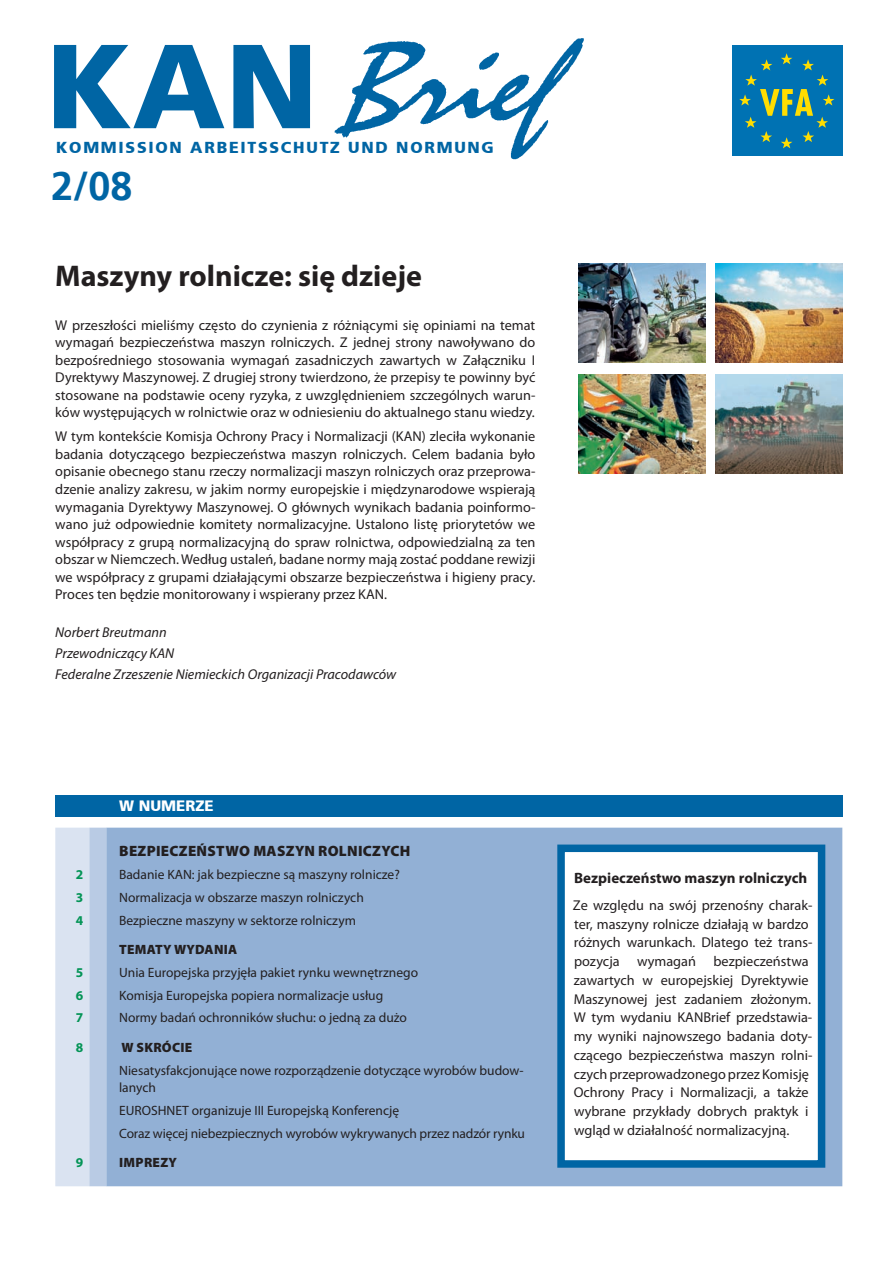
<style>
.page{position:relative;width:893px;height:1263px;background:#fff}
.page>*{position:absolute;margin:0;border:0;box-sizing:border-box;transform-origin:0 0}
.t1{font:900 119.25px "Frutiger 75";color:#0065a4}
.t2{font:700 39.45px "Frutiger 65";color:#0065a4}
.t3{font:700 30px "Myriad Pro";color:#231f20}
.t4{font:900 15.9px "Frutiger 75";letter-spacing:.11em;color:#0065a4}
.t5{font:900 15px "Myriad Pro";letter-spacing:.02em;color:#231f20}
.t6{font:700 15px "Myriad Pro";color:#231f20}
.t7{font:900 15px "Frutiger 75";color:#fff}
.t8{font:14.25px/17.5px "Myriad Pro";color:#231f20;text-align:justify}
.t9{font:italic 14.25px/21px "Myriad Pro";color:#231f20}
.t10{font:13.5px/17.5px "Myriad Pro";color:#231f20}
.t11{font:900 13.5px "Myriad Pro";letter-spacing:.02em;color:#231f20}
.t12{font:700 13.5px "Myriad Pro";color:#039456}
</style>
<div class="page">
<div style="left:731px;top:45px;width:111px;height:111px;background:#0072b3"></div>
<svg style="left:739px;top:53px;width:95px;height:95px"></svg>
<svg style="left:55px;top:828px;width:51px;height:358px;background:#cfdbec"></svg>
<div style="left:106px;top:828px;width:736px;height:358px;background:#92b0d5"></div>
<div style="left:55px;top:796px;width:787px;height:21px;background:#0065a4"></div>
<img style="left:334px;top:38px;width:250px;height:122px">
<div style="left:561px;top:848px;width:260px;height:316px;background:#fff"></div>
<div style="left:557px;top:845px;width:268px;height:323px;border:8px solid #0065a4"></div>
<img style="left:578px;top:264px;width:127px;height:99px">
<img style="left:716px;top:264px;width:126px;height:99px">
<img style="left:578px;top:374px;width:127px;height:99px">
<img style="left:716px;top:374px;width:126px;height:99px">
<h1 class="t1" style="left:46px;top:39px;width:273px">KAN</h1>
<p class="t4" style="left:56px;top:141px;width:439px">KOMMISSION ARBEITSSCHUTZ UND NORMUNG</p>
<h2 class="t2" style="left:51px;top:170px;width:83px">2/08</h2>
<h3 class="t3" style="left:55px;top:265px;width:368px">Maszyny rolnicze: się dzieje</h3>
<p class="t8" style="left:55px;top:317px;width:481px">W przeszłości mieliśmy często do czynienia z różniącymi się opiniami na temat wymagań bezpieczeństwa maszyn rolniczych. Z jednej strony nawoływano do bezpośredniego stosowania wymagań zasadniczych zawartych w Załączniku I Dyrektywy Maszynowej. Z drugiej strony twierdzono, że przepisy te powinny być stosowane na podstawie oceny ryzyka, z uwzględnieniem szczególnych warun&shy;ków występujących w rolnictwie oraz w odniesieniu do aktualnego stanu wiedzy.</p>
<p class="t8" style="left:55px;top:429px;width:481px">W tym kontekście Komisja Ochrony Pracy i Normalizacji (KAN) zleciła wykonanie badania dotyczącego bezpieczeństwa maszyn rolniczych. Celem badania było opisanie obecnego stanu rzeczy normalizacji maszyn rolniczych oraz przeprowa&shy;dzenie analizy zakresu, w jakim normy europejskie i międzynarodowe wspierają wymagania Dyrektywy Maszynowej. O głównych wynikach badania poinformo&shy;wano już odpowiednie komitety normalizacyjne. Ustalono listę priorytetów we współpracy z grupą normalizacyjną do spraw rolnictwa, odpowiedzialną za ten obszar w Niemczech. Według ustaleń, badane normy mają zostać poddane rewizji we współpracy z grupami działającymi obszarze bezpieczeństwa i higieny pracy.<br>Proces ten będzie monitorowany i wspierany przez KAN.</p>
<p class="t9" style="left:55px;top:623px;width:342px">Norbert Breutmann<br>Przewodniczący KAN<br>Federalne Zrzeszenie Niemieckich Organizacji Pracodawców</p>
<p class="t7" style="left:119px;top:800px;width:96px">W NUMERZE</p>
<p class="t5" style="left:119px;top:845px;width:292px">BEZPIECZEŃSTWO MASZYN ROLNICZYCH</p>
<p class="t12" style="left:76px;top:869px;width:9px">2</p>
<p class="t10" style="left:119px;top:866px;width:282px">Badanie KAN: jak bezpieczne są maszyny rolnicze?</p>
<p class="t12" style="left:76px;top:892px;width:9px">3</p>
<p class="t10" style="left:119px;top:889px;width:246px">Normalizacja w obszarze maszyn rolniczych</p>
<p class="t12" style="left:76px;top:915px;width:9px">4</p>
<p class="t10" style="left:119px;top:912px;width:238px">Bezpieczne maszyny w sektorze rolniczym</p>
<p class="t11" style="left:119px;top:944px;width:120px">TEMATY WYDANIA</p>
<p class="t12" style="left:76px;top:967px;width:9px">5</p>
<p class="t10" style="left:119px;top:964px;width:300px">Unia Europejska przyjęła pakiet rynku wewnętrznego</p>
<p class="t12" style="left:76px;top:990px;width:9px">6</p>
<p class="t10" style="left:119px;top:987px;width:266px">Komisja Europejska popiera normalizacje usług</p>
<p class="t12" style="left:76px;top:1013px;width:9px">7</p>
<p class="t10" style="left:119px;top:1010px;width:289px">Normy badań ochronników słuchu: o jedną za dużo</p>
<p class="t12" style="left:76px;top:1042px;width:9px">8</p>
<p class="t11" style="left:121px;top:1042px;width:72px">W SKRÓCIE</p>
<p class="t10" style="left:119px;top:1062px;width:406px">Niesatysfakcjonujące nowe rozporządzenie dotyczące wyrobów budow&shy;lanych</p>
<p class="t10" style="left:119px;top:1100px;width:407px;line-height:23px">EUROSHNET organizuje III Europejską Konferencję<br>Coraz więcej niebezpiecznych wyrobów wykrywanych przez nadzór rynku</p>
<p class="t12" style="left:76px;top:1158px;width:9px">9</p>
<p class="t11" style="left:119px;top:1158px;width:59px">IMPREZY</p>
<p class="t6" style="left:574px;top:872px;width:234px">Bezpieczeństwo maszyn rolniczych</p>
<p class="t8" style="left:573px;top:897px;width:241px;line-height:18.8px;text-align:left">Ze względu na swój przenośny charak&shy;ter, maszyny rolnicze działają w bardzo różnych warunkach. Dlatego też trans&shy;pozycja wymagań bezpieczeństwa zawartych w europejskiej Dyrektywie Maszynowej jest zadaniem złożonym.<br>W tym wydaniu KANBrief przedstawia&shy;my wyniki najnowszego badania doty&shy;czącego bezpieczeństwa maszyn rolni&shy;czych przeprowadzonego przez Komisję Ochrony Pracy i Normalizacji, a także wybrane przykłady dobrych praktyk i wgląd w działalność normalizacyjną.</p>
</div>
